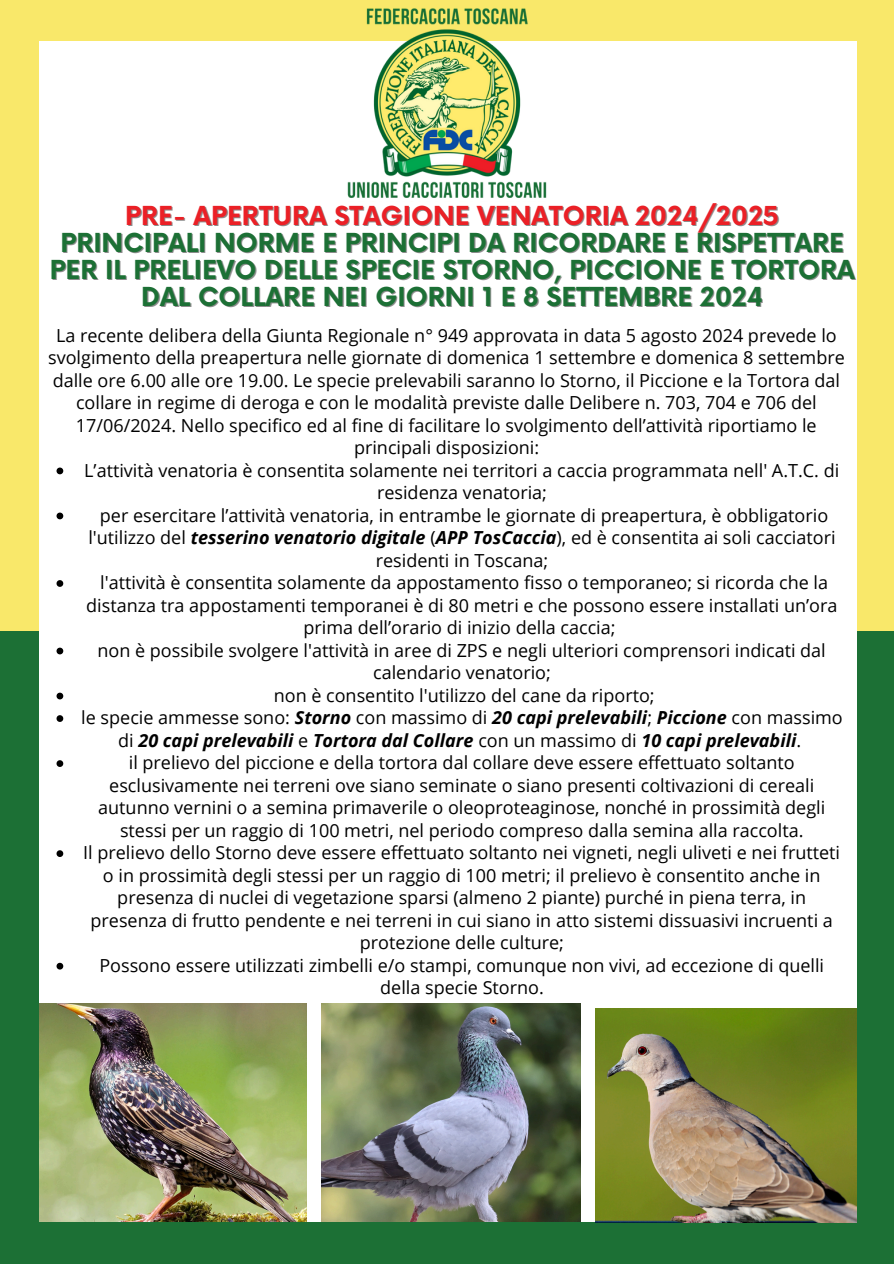
<style>
.page{position:relative;width:894px;height:1264px;background:#fff}
.page>*{position:absolute;margin:0;border:0;box-sizing:border-box;transform-origin:0 0}
.t1{font:700 25.5px "Now";color:#1c7035}
.t2{font:700 25.5px "Now";color:#eb2026}
.t3{font:18px/22.5px "Open Sans";color:#000;text-align:center}
.t4{font:italic 700 18px/22.5px "Open Sans";color:#000;text-align:center}
.s1{font-weight:700;font-style:italic}
.s2{font-weight:400;font-style:normal}
</style>
<div class="page">
<div style="left:0;top:0;width:893px;height:1263px;background:#f9e86a"></div>
<div style="left:0;top:631px;width:893px;height:632px;background:#1c7035"></div>
<div style="left:39px;top:42px;width:817px;height:1179px;background:#fff"></div>
<img style="left:332px;top:8px;width:229px;height:190px">
<svg style="left:56px;top:467px;width:7px;height:7px"></svg>
<svg style="left:56px;top:512px;width:7px;height:7px"></svg>
<svg style="left:56px;top:580px;width:7px;height:7px"></svg>
<svg style="left:56px;top:647px;width:7px;height:7px"></svg>
<svg style="left:56px;top:692px;width:7px;height:7px"></svg>
<svg style="left:56px;top:715px;width:7px;height:7px"></svg>
<svg style="left:56px;top:760px;width:7px;height:7px"></svg>
<svg style="left:56px;top:850px;width:7px;height:7px"></svg>
<svg style="left:56px;top:962px;width:7px;height:7px"></svg>
<img style="left:39px;top:1003px;width:267px;height:218px">
<img style="left:321px;top:1003px;width:259px;height:218px">
<img style="left:595px;top:1008px;width:261px;height:214px">
<h1 class="t2" style="left:125px;top:202px;width:655px">PRE- APERTURA STAGIONE VENATORIA 2024/2025</h1>
<p class="t1" style="left:60px;top:229px;width:784px">PRINCIPALI NORME E PRINCIPI DA RICORDARE E RISPETTARE</p>
<p class="t1" style="left:50px;top:256px;width:806px">PER IL PRELIEVO DELLE SPECIE STORNO, PICCIONE E TORTORA</p>
<p class="t1" style="left:141px;top:283px;width:623px">DAL COLLARE NEI GIORNI 1 E 8 SETTEMBRE 2024</p>
<p class="t3" style="left:48px;top:323px;width:797px">La recente delibera della Giunta Regionale n° 949 approvata in data 5 agosto 2024 prevede lo svolgimento della preapertura nelle giornate di domenica 1 settembre e domenica 8 settembre dalle ore 6.00 alle ore 19.00. Le specie prelevabili saranno lo Storno, il Piccione e la Tortora dal collare in regime di deroga e con le modalità previste dalle Delibere n. 703, 704 e 706 del 17/06/2024. Nello specifico ed al fine di facilitare lo svolgimento dell’attività riportiamo le principali disposizioni:</p>
<p class="t3" style="left:84px;top:458px;width:756px">L’attività venatoria è consentita solamente nei territori a caccia programmata nell' A.T.C. di residenza venatoria;</p>
<p class="t3" style="left:88px;top:503px;width:748px">per esercitare l’attività venatoria, in entrambe le giornate di preapertura, è obbligatorio l'utilizzo del <span class="s1">tesserino venatorio digitale</span> (<span class="s1">APP TosCaccia</span>), ed è consentita ai soli cacciatori residenti in Toscana;</p>
<p class="t3" style="left:86px;top:571px;width:752px">l'attività è consentita solamente da appostamento fisso o temporaneo; si ricorda che la distanza tra appostamenti temporanei è di 80 metri e che possono essere installati un’ora prima dell’orario di inizio della caccia;</p>
<p class="t3" style="left:97px;top:638px;width:729px">non è possibile svolgere l'attività in aree di ZPS e negli ulteriori comprensori indicati dal calendario venatorio;</p>
<p class="t3" style="left:274px;top:683px;width:382px">non è consentito l'utilizzo del cane da riporto;</p>
<p class="t4" style="left:81px;top:706px;width:762px"><span class="s2">le specie ammesse sono:</span> Storno <span class="s2">con massimo di</span> 20 capi prelevabili<span class="s2">;</span> Piccione <span class="s2">con massimo di</span> 20 capi prelevabili <span class="s2">e</span> Tortora dal Collare <span class="s2">con un massimo di</span> 10 capi prelevabili<span class="s2">.</span></p>
<p class="t3" style="left:98px;top:751px;width:728px">il prelievo del piccione e della tortora dal collare deve essere effettuato soltanto esclusivamente nei terreni ove siano seminate o siano presenti coltivazioni di cereali autunno vernini o a semina primaverile o oleoproteaginose, nonché in prossimità degli stessi per un raggio di 100 metri, nel periodo compreso dalla semina alla raccolta.</p>
<p class="t3" style="left:83px;top:841px;width:758px">Il prelievo dello Storno deve essere effettuato soltanto nei vigneti, negli uliveti e nei frutteti o in prossimità degli stessi per un raggio di 100 metri; il prelievo è consentito anche in presenza di nuclei di vegetazione sparsi (almeno 2 piante) purché in piena terra, in presenza di frutto pendente e nei terreni in cui siano in atto sistemi dissuasivi incruenti a protezione delle culture;</p>
<p class="t3" style="left:99px;top:953px;width:726px">Possono essere utilizzati zimbelli e/o stampi, comunque non vivi, ad eccezione di quelli della specie Storno.</p>
</div>
